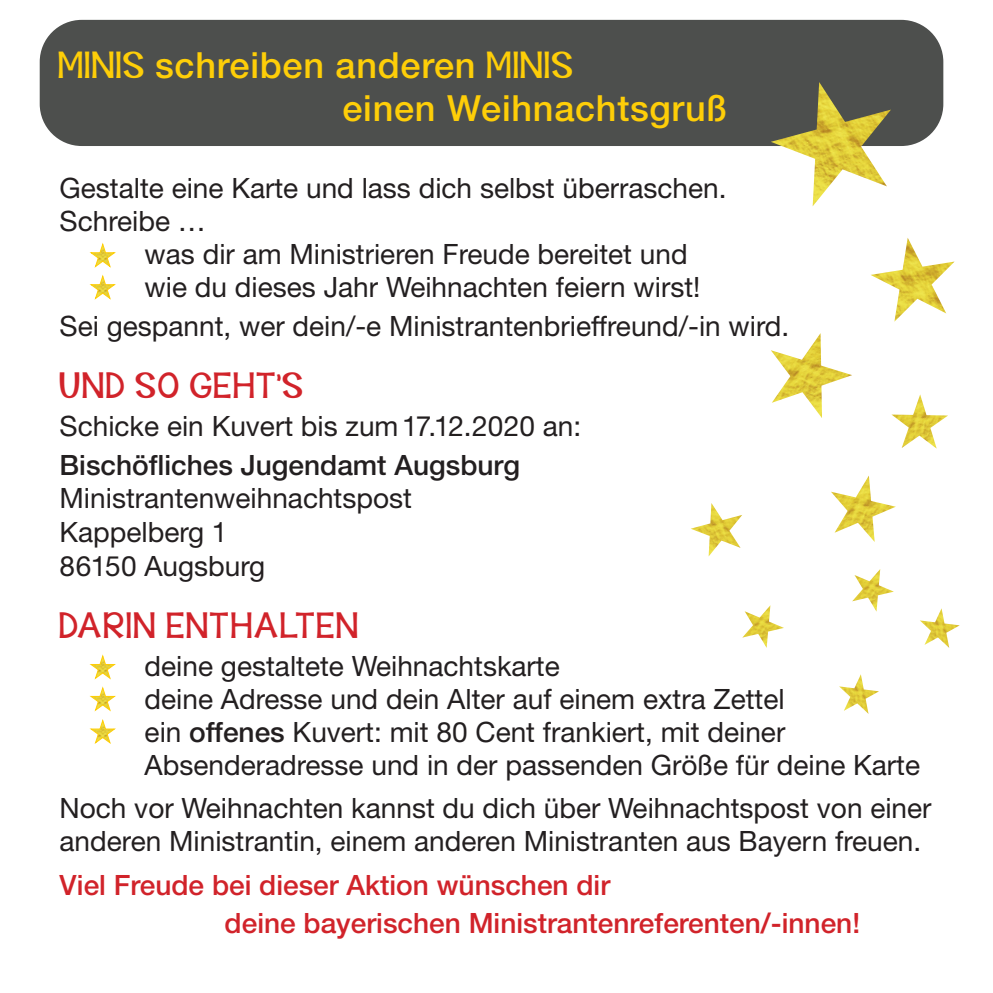
<style>
.page{position:relative;width:993px;height:993px;background:#fff}
.page>*{position:absolute;margin:0;border:0;box-sizing:border-box;transform-origin:0 0}
.t1{font:500 36.05px/43.4px "Helvetica Neue LT";letter-spacing:.02em;color:#fece08}
.t2{font:35px "KG Behind These Hazel Eyes";letter-spacing:.06em;color:#d1232a}
.t3{font:28px/32.9px "Helvetica Neue LT";color:#231f20}
.t4{font:500 28px/37.8px "Helvetica Neue LT";color:#d1232a}
.t5{font:500 28px "Helvetica Neue LT";color:#231f20}
.s1{font-family:"KG Behind These Hazel Eyes";font-weight:400}
.s2{font-weight:500}
</style>
<div class="page">
<div style="left:40px;top:20px;width:903px;height:126px;background:#4d4f4d;border-radius:42px"></div>
<img style="left:831px;top:475px;width:64px;height:67px">
<img style="left:771px;top:82px;width:119px;height:124px">
<img style="left:891px;top:394px;width:56px;height:54px">
<img style="left:839px;top:674px;width:39px;height:39px">
<img style="left:920px;top:608px;width:39px;height:39px">
<img style="left:871px;top:238px;width:83px;height:83px">
<img style="left:771px;top:333px;width:80px;height:85px">
<img style="left:852px;top:569px;width:41px;height:42px">
<img style="left:742px;top:605px;width:41px;height:42px">
<img style="left:691px;top:503px;width:51px;height:53px">
<svg style="left:89px;top:242px;width:27px;height:58px"></svg>
<svg style="left:89px;top:654px;width:27px;height:90px"></svg>
<p class="t1" style="left:342px;top:43px;width:386px;text-indent:-284px"><span class="s1">MINIS</span> schreiben anderen <span class="s1">MINIS<br></span>einen Weihnachtsgruß</p>
<p class="t3" style="left:60px;top:171px;width:668px">Gestalte eine Karte und lass dich selbst überraschen.<br>Schreibe …</p>
<p class="t3" style="left:145px;top:237px;width:557px">was dir am Ministrieren Freude bereitet und wie du dieses Jahr Weihnachten feiern wirst!</p>
<p class="t3" style="left:60px;top:309px;width:731px">Sei gespannt, wer dein/-e Ministrantenbrieffreund/-in wird.</p>
<p class="t2" style="left:60px;top:365px;width:244px">UND SO GEHT'S</p>
<p class="t3" style="left:60px;top:409px;width:523px">Schicke ein Kuvert bis zum17.12.2020 an:</p>
<p class="t5" style="left:60px;top:448px;width:462px">Bischöfliches Jugendamt Augsburg</p>
<p class="t3" style="left:60px;top:481px;width:354px">Ministrantenweihnachtspost<br>Kappelberg 1<br>86150 Augsburg</p>
<p class="t2" style="left:60px;top:605px;width:299px">DARIN ENTHALTEN</p>
<p class="t3" style="left:145px;top:649px;width:776px">deine gestaltete Weihnachtskarte<br>deine Adresse und dein Alter auf einem extra Zettel<br>ein <span class="s2">offenes</span> Kuvert: mit 80 Cent frankiert, mit deiner Absenderadresse und in der passenden Größe für deine Karte</p>
<p class="t3" style="left:60px;top:790px;width:873px">Noch vor Weihnachten kannst du dich über Weihnachtspost von einer anderen Ministrantin, einem anderen Ministranten aus Bayern freuen.</p>
<p class="t4" style="left:224px;top:865px;width:636px;text-indent:-165px">Viel Freude bei dieser Aktion wünschen dir<br>deine bayerischen Ministrantenreferenten/-innen!</p>
</div>
